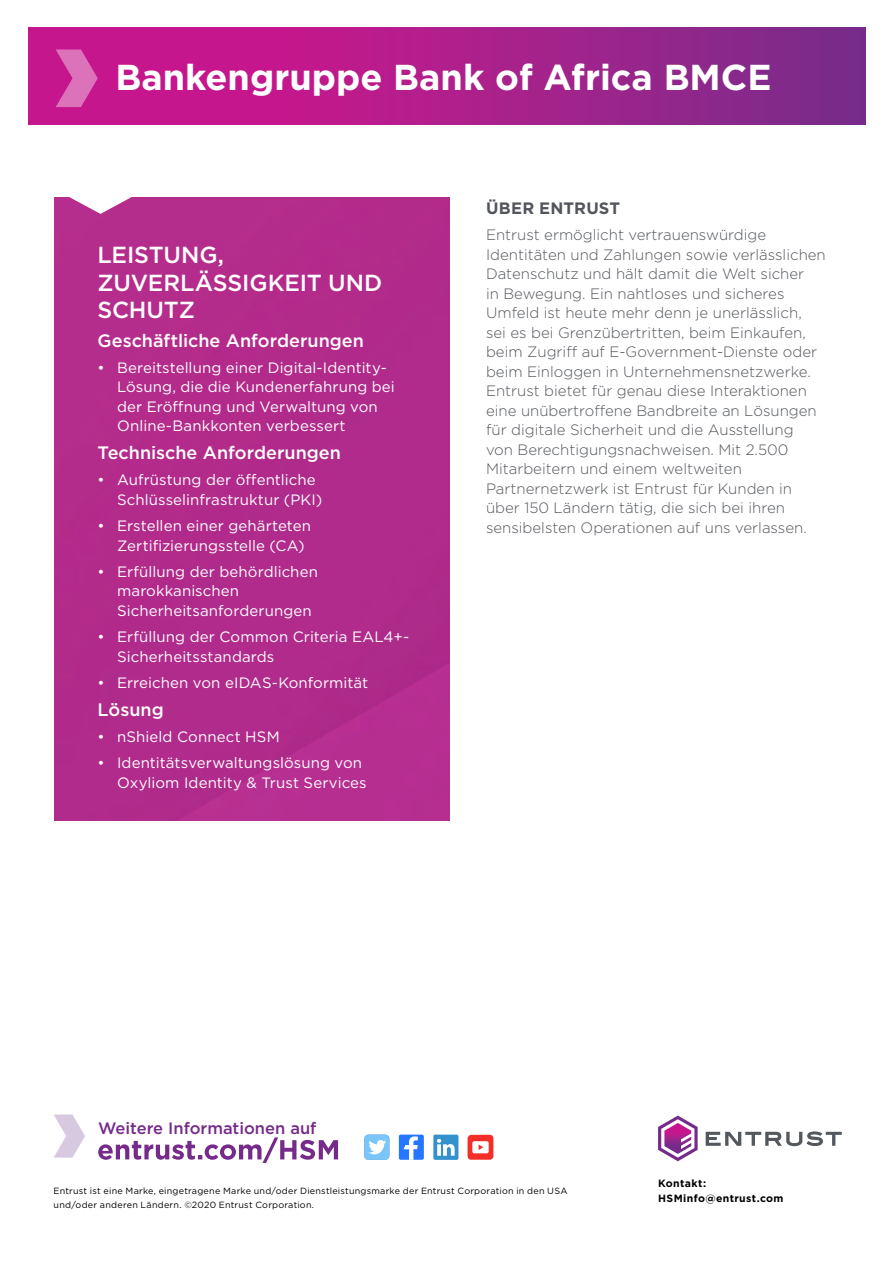
<style>
.page{position:relative;width:893px;height:1263px;background:#fff}
.page>*{position:absolute;margin:0;border:0;box-sizing:border-box;transform-origin:0 0}
.Company_Name{font:700 36px "Gotham";color:#fff}
.Sidebar_Headline{font:500 23.25px/27.5px "Gotham";letter-spacing:-.01em;color:#fff}
.Sidebar_subhead{font:500 18px "Gotham";color:#fff}
.t1{font:500 16.5px "Gotham";color:#762b8a}
.header_1{font:700 16.5px "Gotham";letter-spacing:.01em;color:#52555b}
.t2{font:300 15px/19.5px "Gotham";color:#52555b}
.t3{font:15px/19.5px "Gotham";letter-spacing:.005em;color:#fff}
.t4{font:700 10.5px/15px "Gotham";letter-spacing:.035em;color:#000}
.t5{font:9px/13.5px "Gotham";letter-spacing:.025em;color:#000}
</style>
<div class="page">
<div style="left:54px;top:198px;width:395px;height:623px;background:#b12b8b"></div>
<svg style="left:67px;top:197px;width:67px;height:17px"></svg>
<div style="left:399px;top:1134px;width:25px;height:26px;background:#2577ff;border-radius:2px"></div>
<svg style="left:404px;top:1136px;width:14px;height:24px"></svg>
<div style="left:433px;top:1134px;width:25px;height:26px;background:#3392cc;border-radius:2px"></div>
<svg style="left:437px;top:1139px;width:18px;height:17px"></svg>
<div style="left:364px;top:1134px;width:25px;height:26px;background:#7bc5f8;border-radius:4px"></div>
<svg style="left:369px;top:1140px;width:17px;height:14px"></svg>
<svg style="left:468px;top:1135px;width:25px;height:25px"></svg>
<svg style="left:98px;top:1137px;width:240px;height:26px"></svg>
<svg style="left:54px;top:1114px;width:31px;height:43px"></svg>
<svg style="left:706px;top:1131px;width:136px;height:15px"></svg>
<svg style="left:658px;top:1115px;width:40px;height:46px"></svg>
<svg style="left:29px;top:27px;width:837px;height:98px;background:#a91f8b"></svg>
<svg style="left:56px;top:50px;width:42px;height:57px;background:#d34da8"></svg>
<p class="Company_Name" style="left:115px;top:54px;width:658px">Bankengruppe Bank of Africa BMCE</p>
<p class="Sidebar_Headline" style="left:98px;top:241px;width:286px">LEISTUNG,<br>ZUVERLÄSSIGKEIT UND<br>SCHUTZ</p>
<p class="Sidebar_subhead" style="left:98px;top:329px;width:268px">Geschäftliche Anforderungen</p>
<p class="t3" style="left:117px;top:358px;width:279px;text-indent:-20px">• Bereitstellung einer Digital-Identity-Lösung, die die Kundenerfahrung bei der Eröffnung und Verwaltung von Online-Bankkonten verbessert</p>
<p class="Sidebar_subhead" style="left:98px;top:441px;width:245px">Technische Anforderungen</p>
<p class="t3" style="left:117px;top:470px;width:207px;text-indent:-20px">• Aufrüstung der öffentliche<br>Schlüsselinfrastruktur (PKI)</p>
<p class="t3" style="left:117px;top:516px;width:195px;text-indent:-20px">• Erstellen einer gehärteten<br>Zertifizierungsstelle (CA)</p>
<p class="t3" style="left:117px;top:562px;width:202px;text-indent:-20px">• Erfüllung der behördlichen marokkanischen<br>Sicherheitsanforderungen</p>
<p class="t3" style="left:117px;top:627px;width:294px;text-indent:-20px">• Erfüllung der Common Criteria EAL4+-<br>Sicherheitsstandards</p>
<p class="t3" style="left:98px;top:673px;width:272px">• Erreichen von eIDAS-Konformität</p>
<p class="Sidebar_subhead" style="left:98px;top:698px;width:68px">Lösung</p>
<p class="t3" style="left:98px;top:727px;width:184px">• nShield Connect HSM</p>
<p class="t3" style="left:117px;top:753px;width:251px;text-indent:-20px">• Identitätsverwaltungslösung von<br>Oxyliom Identity &amp; Trust Services</p>
<p class="header_1" style="left:486px;top:197px;width:136px">ÜBER ENTRUST</p>
<p class="t2" style="left:486px;top:225px;width:341px">Entrust ermöglicht vertrauenswürdige Identitäten und Zahlungen sowie verlässlichen Datenschutz und hält damit die Welt sicher<br>in Bewegung. Ein nahtloses und sicheres Umfeld ist heute mehr denn je unerlässlich,<br>sei es bei Grenzübertritten, beim Einkaufen, beim Zugriff auf E-Government-Dienste oder beim Einloggen in Unternehmensnetzwerke.<br>Entrust bietet für genau diese Interaktionen eine unübertroffene Bandbreite an Lösungen für digitale Sicherheit und die Ausstellung<br>von Berechtigungsnachweisen. Mit 2.500<br>Mitarbeitern und einem weltweiten Partnernetzwerk ist Entrust für Kunden in über 150 Ländern tätig, die sich bei ihren sensibelsten Operationen auf uns verlassen.</p>
<p class="t1" style="left:98px;top:1118px;width:220px">Weitere Informationen auf</p>
<p class="t5" style="left:54px;top:1184px;width:515px">Entrust ist eine Marke, eingetragene Marke und/oder Dienstleistungsmarke der Entrust Corporation in den USA und/oder anderen Ländern. ©2020 Entrust Corporation.</p>
<p class="t4" style="left:658px;top:1176px;width:127px">Kontakt:<br>HSMinfo@entrust.com</p>
</div>
